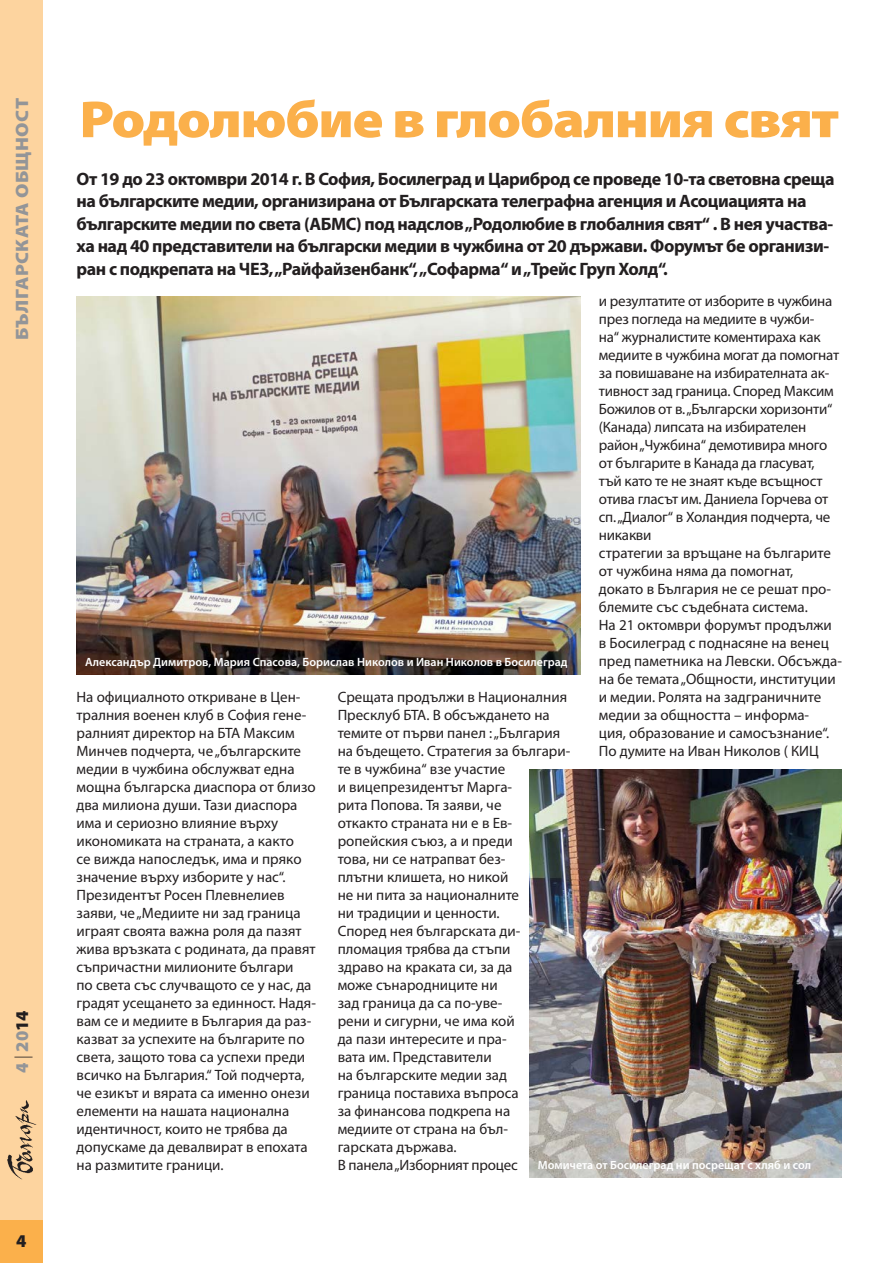
<style>
.page{position:relative;width:893px;height:1263px;background:#fff}
.page>*{position:absolute;margin:0;border:0;box-sizing:border-box;transform-origin:0 0}
.t1{font:900 52.5px "Myriad Pro";letter-spacing:-.025em;color:#fbb04b;scale:1.1 1}
.t2{font:700 18px/22.5px "Myriad Pro";letter-spacing:-.025em;color:#231f20}
.t3{font:900 18px "Myriad Pro";letter-spacing:.02em;color:#939598;scale:1.1 1}
.t4{font:900 18px "Myriad Pro";letter-spacing:.02em;color:#939598}
.t5{font:900 18px "Myriad Pro";color:#231f20}
.t6{font:15px/18px "Myriad Pro";color:#231f20}
.t7{font:600 12px "Myriad Pro";color:#fff}
.s1{font-weight:300;color:#231f20}
.s2{color:#231f20}
</style>
<div class="page">
<div style="left:0;top:0;width:43px;height:1263px;background:#fdd49f"></div>
<div style="left:0;top:1220px;width:43px;height:43px;background:#fbb04b"></div>
<img style="left:7px;top:1100px;width:29px;height:80px">
<img style="left:529px;top:770px;width:313px;height:408px">
<img style="left:77px;top:297px;width:504px;height:377px">
<p class="t3" style="left:10px;top:340px;width:221px;rotate:-90deg">БЪЛГАРСКАТА ОБЩНОСТ</p>
<p class="t4" style="left:10px;top:1073px;width:64px;rotate:-90deg">4 <span class="s1">|</span> 20<span class="s2">14</span></p>
<p class="t5" style="left:16px;top:1229px;width:12px">4</p>
<h1 class="t1" style="left:79px;top:84px;width:692px">Родолюбие в глобалния свят</h1>
<p class="t2" style="left:77px;top:167px;width:759px">От 19 до 23 октомври 2014 г. В София, Босилеград и Цариброд се проведе 10-та световна среща на българските медии, организирана от Българската телеграфна агенция и Асоциацията на българските медии по света (АБМС) под надслов „Родолюбие в глобалния свят“ . В нея участва&shy;ха над 40 представители на български медии в чужбина от 20 държави. Форумът бе организи&shy;ран с подкрепата на ЧЕЗ, „Райфайзенбанк“, „Софарма“ и „Трейс Груп Холд“.</p>
<p class="t6" style="left:599px;top:292px;width:245px">и резултатите от изборите в чужбина през погледа на медиите в чужби-<br>на“ журналистите коментираха как медиите в чужбина могат да помогнат за повишаване на избирателната ак&shy;тивност зад граница. Според Максим<br>Божилов от в. „Български хоризонти“ (Канада) липсата на избирателен район „Чужбина“ демотивира много от българите в Канада да гласуват,<br>тъй като те не знаят къде всъщност отива гласът им. Даниела Горчева от сп. „Диалог“ в Холандия подчерта, че никакви<br>стратегии за връщане на българите от чужбина няма да помогнат,<br>докато в България не се решат про&shy;блемите със съдебната система.<br>На 21 октомври форумът продължи в Босилеград с поднасяне на венец пред паметника на Левски. Обсъжда&shy;на бе темата „Общности, институции и медии. Ролята на задграничните медии за общността – информа-<br>ция, образование и самосъзнание“.<br>По думите на Иван Николов ( КИЦ</p>
<p class="t7" style="left:85px;top:654px;width:484px">Александър Димитров, Мария Спасова, Борислав Николов и Иван Николов в Босилеград</p>
<p class="t6" style="left:77px;top:688px;width:241px">На официалното откриване в Цен&shy;тралния военен клуб в София гене&shy;ралният директор на БТА Максим<br>Минчев подчерта, че „българските медии в чужбина обслужват една мощна българска диаспора от близо два милиона души. Тази диаспора има и сериозно влияние върху икономиката на страната, а както<br>се вижда напоследък, има и пряко значение върху изборите у нас“.<br>Президентът Росен Плевнелиев заяви, че „Медиите ни зад граница играят своята важна роля да пазят жива връзката с родината, да правят съпричастни милионите българи<br>по света със случващото се у нас, да градят усещането за единност. Надя&shy;вам се и медиите в България да раз&shy;казват за успехите на българите по света, защото това са успехи преди всичко на България.“ Той подчерта, че езикът и вярата са именно онези елементи на нашата национална идентичност, които не трябва да допускаме да девалвират в епохата на размитите граници.</p>
<p class="t6" style="left:338px;top:688px;width:234px">Срещата продължи в Националния<br>Пресклуб БТА. В обсъждането на темите от първи панел : „България на бъдещето. Стратегия за българи&shy;те в чужбина“ взе участие<br>и вицепрезидентът Марга-<br>рита Попова. Тя заяви, че<br>откакто страната ни е в Ев&shy;ропейския съюз, а и преди<br>това, ни се натрапват без-<br>плътни клишета, но никой<br>не ни пита за националните<br>ни традиции и ценности.<br>Според нея българската ди&shy;пломация трябва да стъпи<br>здраво на краката си, за да<br>може сънародниците ни<br>зад граница да са по-уве-<br>рени и сигурни, че има кой<br>да пази интересите и пра-<br>вата им. Представители<br>на българските медии зад<br>граница поставиха въпроса<br>за финансова подкрепа на<br>медиите от страна на бъл-<br>гарската държава.<br>В панела „Изборният процес</p>
<p class="t7" style="left:538px;top:1158px;width:275px">Момичета от Босилеград ни посрещат с хляб и сол</p>
</div>
